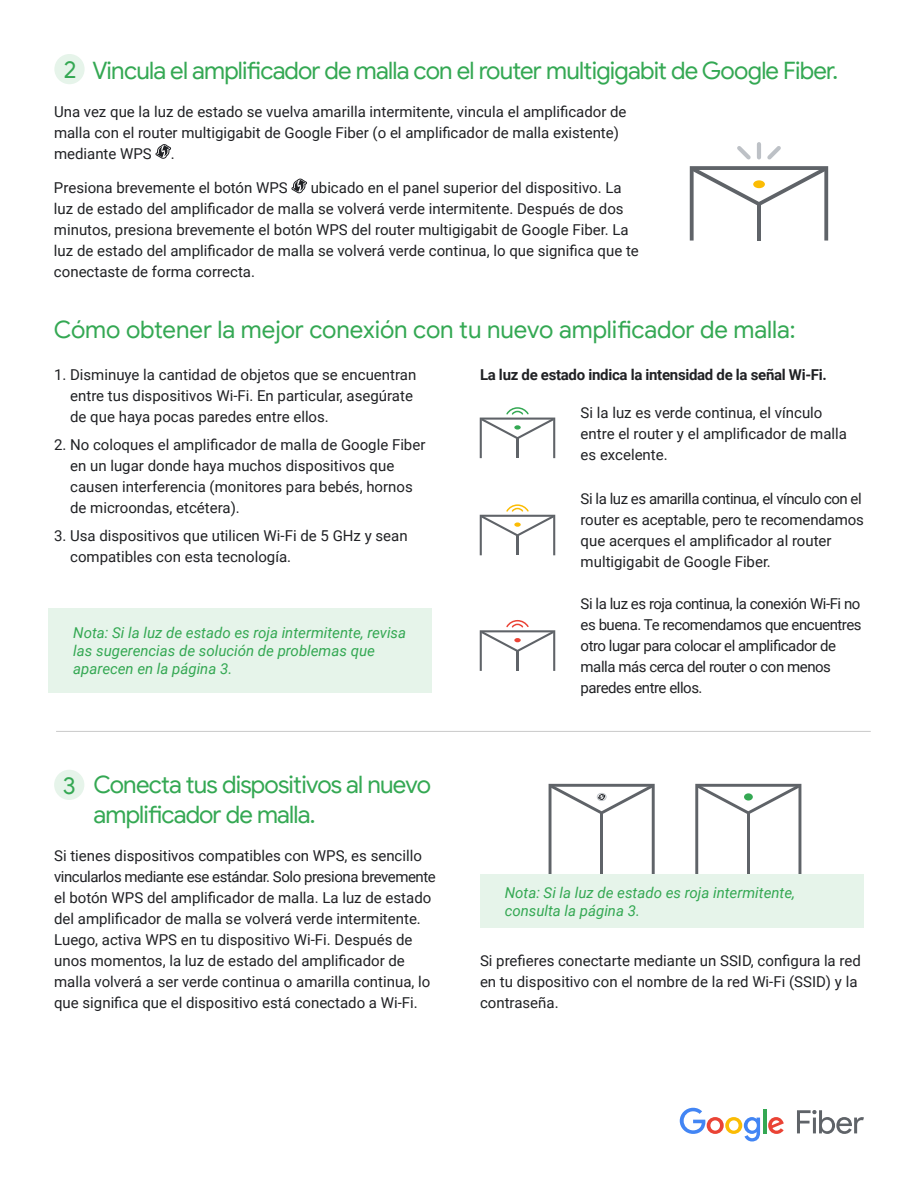
<style>
.page{position:relative;width:918px;height:1188px;background:#fff}
.page>*{position:absolute;margin:0;border:0;box-sizing:border-box;transform-origin:0 0}
.t1{font:24px/30px "Google Sans";letter-spacing:-.03em;color:#34a853}
.t2{font:24px "Google Sans";letter-spacing:-.005em;color:#34a853}
.t3{font:15px/21px "Roboto";color:#202124}
.t4{font:italic 15px/18px "Roboto";color:#34a853}
.t5{font:15px/21px "Roboto";letter-spacing:-.03em;color:#202124}
.t6{font:700 15px "Roboto";letter-spacing:-.02em;color:#202124}
</style>
<div class="page">
<svg style="left:768px;top:1117px;width:16px;height:17px"></svg>
<hr style="left:763px;top:1109px;width:3px;height:24px;background:#34a853">
<svg style="left:680px;top:1108px;width:80px;height:33px"></svg>
<svg style="left:797px;top:1110px;width:67px;height:24px"></svg>
<div style="left:49px;top:609px;width:383px;height:84px;background:#e6f4ea"></div>
<svg style="left:480px;top:620px;width:75px;height:51px"></svg>
<svg style="left:480px;top:504px;width:75px;height:51px"></svg>
<svg style="left:480px;top:407px;width:75px;height:51px"></svg>
<div style="left:54px;top:770px;width:30px;height:30px;background:#e6f4ea;border-radius:50%"></div>
<svg style="left:549px;top:784px;width:106px;height:90px"></svg>
<div style="left:597px;top:793px;width:10px;height:8px;border:1px solid #bdc1c6;border-radius:50%"></div>
<svg style="left:695px;top:784px;width:106px;height:90px"></svg>
<div style="left:744px;top:793px;width:9px;height:8px;background:#34a853;border-radius:50%"></div>
<div style="left:480px;top:874px;width:384px;height:54px;background:#e6f4ea"></div>
<hr style="left:56px;top:731px;width:815px;height:1px;background:#202124">
<svg style="left:690px;top:142px;width:138px;height:99px"></svg>
<svg style="left:155px;top:144px;width:16px;height:15px"></svg>
<svg style="left:291px;top:178px;width:16px;height:16px"></svg>
<div style="left:54px;top:54px;width:31px;height:30px;background:#e6f4ea;border-radius:50%"></div>
<h1 class="t1" style="left:64px;top:56px;width:776px">2 Vincula el amplificador de malla con el router multigigabit de Google Fiber.</h1>
<p class="t3" style="left:54px;top:100px;width:574px">Una vez que la luz de estado se vuelva amarilla intermitente, vincula el amplificador de malla con el router multigigabit de Google Fiber (o el amplificador de malla existente) mediante WPS</p>
<p class="t3" style="left:171px;top:142px;width:5px">.</p>
<p class="t3" style="left:54px;top:177px;width:235px">Presiona brevemente el botón WPS</p>
<p class="t3" style="left:54px;top:177px;width:586px;text-indent:257px">ubicado en el panel superior del dispositivo. La luz de estado del amplificador de malla se volverá verde intermitente. Después de dos minutos, presiona brevemente el botón WPS del router multigigabit de Google Fiber. La luz de estado del amplificador de malla se volverá verde continua, lo que significa que te conectaste de forma correcta.</p>
<h1 class="t2" style="left:54px;top:315px;width:743px">Cómo obtener la mejor conexión con tu nuevo amplificador de malla:</h1>
<p class="t3" style="left:70px;top:364px;width:348px;text-indent:-16px">1. Disminuye la cantidad de objetos que se encuentran entre tus dispositivos Wi‑Fi. En particular, asegúrate de que haya pocas paredes entre ellos.</p>
<p class="t3" style="left:70px;top:433px;width:357px;text-indent:-16px">2. No coloques el amplificador de malla de Google Fiber en un lugar donde haya muchos dispositivos que causen interferencia (monitores para bebés, hornos de microondas, etcétera).</p>
<p class="t3" style="left:70px;top:524px;width:339px;text-indent:-16px">3. Usa dispositivos que utilicen Wi‑Fi de 5 GHz y sean compatibles con esta tecnología.</p>
<p class="t6" style="left:480px;top:364px;width:348px">La luz de estado indica la intensidad de la señal Wi‑Fi.</p>
<p class="t3" style="left:581px;top:402px;width:268px">Si la luz es verde continua, el vínculo entre el router y el amplificador de malla es excelente.</p>
<p class="t3" style="left:581px;top:488px;width:285px">Si la luz es amarilla continua, el vínculo con el router es aceptable, pero te recomendamos que acerques el amplificador al router multigigabit de Google Fiber.</p>
<p class="t5" style="left:581px;top:593px;width:283px">Si la luz es roja continua, la conexión Wi‑Fi no es buena. Te recomendamos que encuentres otro lugar para colocar el amplificador de malla más cerca del router o con menos paredes entre ellos.</p>
<p class="t4" style="left:73px;top:624px;width:334px">Nota: Si la luz de estado es roja intermitente, revisa las sugerencias de solución de problemas que aparecen en la página 3.</p>
<h1 class="t1" style="left:63px;top:770px;width:14px">3</h1>
<h1 class="t1" style="left:93px;top:770px;width:339px">Conecta tus dispositivos al nuevo amplificador de malla.</h1>
<p class="t3" style="left:54px;top:844px;width:383px">Si tienes dispositivos compatibles con WPS, es sencillo vincularlos mediante ese estándar. Solo presiona brevemente el botón WPS del amplificador de malla. La luz de estado del amplificador de malla se volverá verde intermitente.<br>Luego, activa WPS en tu dispositivo Wi‑Fi. Después de unos momentos, la luz de estado del amplificador de malla volverá a ser verde continua o amarilla continua, lo que significa que el dispositivo está conectado a Wi‑Fi.</p>
<p class="t4" style="left:505px;top:883px;width:292px">Nota: Si la luz de estado es roja intermitente, consulta la página 3.</p>
<p class="t3" style="left:480px;top:949px;width:382px">Si prefieres conectarte mediante un SSID, configura la red en tu dispositivo con el nombre de la red Wi‑Fi (SSID) y la contraseña.</p>
</div>
